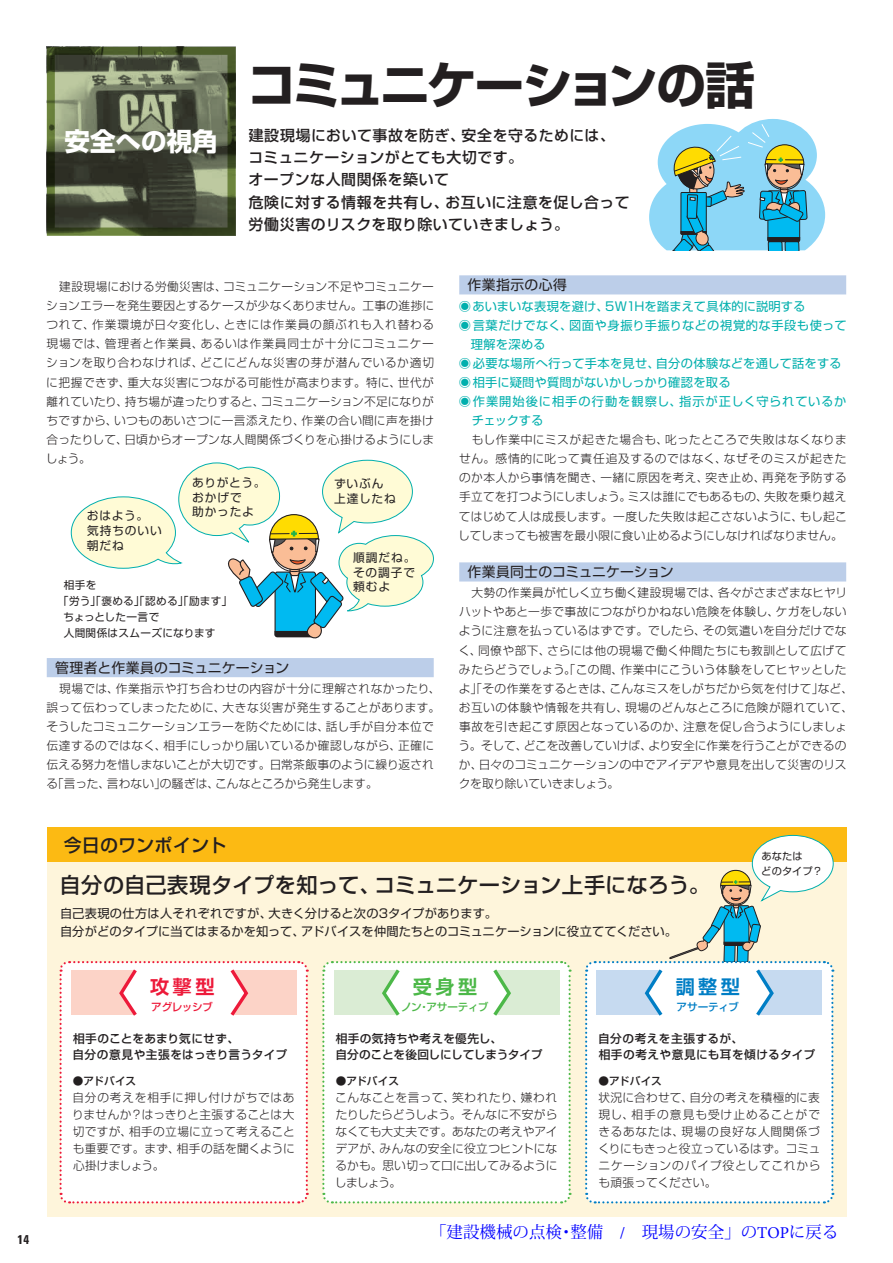
<style>
.page{position:relative;width:893px;height:1263px;background:#fff}
.page>*{position:absolute;margin:0;border:0;box-sizing:border-box;transform-origin:0 0}
.t1{font:700 49.95px "Shin Go Pro";letter-spacing:-.085em;color:#231f20}
.t2{font:700 25.5px "Shin Go Pro";color:#fff}
.t3{font:500 21.3px "Shin Go Pro";color:#231f20}
.t4{font:700 19.2px "Shin Go Pro De";color:#ed1a3a}
.t5{font:700 19.2px "Shin Go Pro De";color:#4cb848}
.t6{font:700 19.2px "Shin Go Pro De";color:#007ec5}
.t7{font:500 18px "Shin Go Pro";letter-spacing:.005em;color:#231f20}
.t8{font:16.5px "Koz Min Pr 6 N";color:#00f}
.t9{font:500 14.85px/22.4px "Shin Go Pro";letter-spacing:.035em;color:#231f20}
.t10{font:13.8px "Shin Go Pro";letter-spacing:.01em;color:#231f20}
.t11{font:13.8px "Shin Go Pro";letter-spacing:.03em;color:#231f20}
.t12{font:700 condensed 12.75px "Univers";color:#231f20}
.t13{font:12.15px "Shin Go Pro";letter-spacing:.025em;color:#00afad}
.t14{font:12.15px/18px "Shin Go Pro";letter-spacing:.005em;color:#231f20}
.t15{font:12.15px "Shin Go Pro";letter-spacing:.075em;color:#00afad}
.t16{font:300 11.7px/19.2px "Shin Go Pro";letter-spacing:.02em;color:#231f20;text-align:justify}
.t17{font:500 11.7px/15.9px "Shin Go Pro";letter-spacing:.02em;color:#231f20}
.t18{font:11.7px/14.9px "Shin Go Pro";letter-spacing:.075em;color:#231f20}
.t19{font:500 11.7px/15.9px "Shin Go Pro";color:#231f20}
.t20{font:10.65px "Shin Go Pro";letter-spacing:.025em;color:#231f20}
.t21{font:500 10.65px "Shin Go Pro";letter-spacing:.005em;color:#231f20}
.t22{font:10.65px "Shin Go Pro";letter-spacing:-.005em;color:#231f20}
.t23{font:500 10.65px "Shin Go Pro";letter-spacing:-.03em;color:#4cb848}
.t24{font:500 10.65px "Shin Go Pro";letter-spacing:-.04em;color:#ed1a3a}
.t25{font:500 10.65px "Shin Go Pro";letter-spacing:-.015em;color:#007ec5}
.t26{font:10.2px/14.9px "Shin Go Pro";letter-spacing:.015em;color:#231f20}
.s1{font-family:"Minion Pro"}
</style>
<div class="page">
<div style="left:47px;top:862px;width:799px;height:354px;background:#fef5db"></div>
<svg style="left:47px;top:47px;width:189px;height:189px;background:#5c644b"></svg>
<div style="left:47px;top:658px;width:387px;height:19px;background:#bccee9"></div>
<div style="left:459px;top:275px;width:387px;height:19px;background:#bccee9"></div>
<div style="left:459px;top:562px;width:387px;height:19px;background:#bccee9"></div>
<div style="left:47px;top:828px;width:799px;height:34px;background:#fcba13"></div>
<svg style="left:59px;top:961px;width:250px;height:243px;background:#fef7f6"></svg>
<svg style="left:322px;top:961px;width:250px;height:243px;background:#f9fcf7"></svg>
<svg style="left:585px;top:835px;width:250px;height:369px"></svg>
<svg style="left:71px;top:460px;width:363px;height:179px"></svg>
<svg style="left:649px;top:123px;width:176px;height:128px;background:#8cc6d2"></svg>
<h2 class="t2" style="left:65px;top:121px;width:155px">安全への視角</h2>
<h1 class="t1" style="left:247px;top:45px;width:509px">コミュニケーションの話</h1>
<p class="t9" style="left:248px;top:122px;width:383px">建設現場において事故を防ぎ、安全を守るためには、コミュニケーションがとても大切です。<br>オープンな人間関係を築いて<br>危険に対する情報を共有し、お互いに注意を促し合って労働災害のリスクを取り除いていきましょう。</p>
<p class="t16" style="left:46px;top:275px;width:390px">　建設現場における労働災害は、コミュニケーション不足やコミュニケーションエラーを発生要因とするケースが少なくありません。工事の進捗につれて、作業環境が日々変化し、ときには作業員の顔ぶれも入れ替わる現場では、管理者と作業員、あるいは作業員同士が十分にコミュニケーションを取り合わなければ、どこにどんな災害の芽が潜んでいるか適切に把握できず、重大な災害につながる可能性が高まります。特に、世代が離れていたり、持ち場が違ったりすると、コミュニケーション不足になりがちですから、いつものあいさつに一言添えたり、作業の合い間に声を掛け合ったりして、日頃からオープンな人間関係づくりを心掛けるようにしましょう。</p>
<p class="t18" style="left:87px;top:507px;width:76px">おはよう。気持ちのいい朝だね</p>
<p class="t18" style="left:192px;top:473px;width:75px">ありがとう。おかげで<br>助かったよ</p>
<p class="t20" style="left:64px;top:576px;width:34px">相手を</p>
<p class="t20" style="left:58px;top:592px;width:176px">「労う」「褒める」「認める」「励ます」</p>
<p class="t22" style="left:63px;top:608px;width:97px">ちょっとした一言で</p>
<p class="t20" style="left:64px;top:624px;width:153px">人間関係はスムーズになります</p>
<p class="t18" style="left:334px;top:474px;width:63px">ずいぶん上達したね</p>
<p class="t18" style="left:353px;top:548px;width:64px;text-align:justify">順調だね。その調子で頼むよ</p>
<p class="t10" style="left:55px;top:656px;width:236px">管理者と作業員のコミュニケーション</p>
<p class="t16" style="left:46px;top:677px;width:396px;text-align:left">　現場では、作業指示や打ち合わせの内容が十分に理解されなかったり、誤って伝わってしまったために、大きな災害が発生することがあります。そうしたコミュニケーションエラーを防ぐためには、話し手が自分本位で伝達するのではなく、相手にしっかり届いているか確認しながら、正確に伝える努力を惜しまないことが大切です。日常茶飯事のように繰り返される「言った、言わない」の騒ぎは、こんなところから発生します。</p>
<p class="t11" style="left:468px;top:274px;width:101px">作業指示の心得</p>
<p class="t13" style="left:459px;top:296px;width:348px">◉あいまいな表現を避け、5W1Hを踏まえて具体的に説明する</p>
<p class="t13" style="left:459px;top:315px;width:389px">◉言葉だけでなく、図面や身振り手振りなどの視覚的な手段も使って</p>
<p class="t13" style="left:471px;top:334px;width:76px">理解を深める</p>
<p class="t13" style="left:459px;top:353px;width:384px">◉必要な場所へ行って手本を見せ、自分の体験などを通して話をする</p>
<p class="t13" style="left:459px;top:372px;width:273px">◉相手に疑問や質問がないかしっかり確認を取る</p>
<p class="t15" style="left:459px;top:392px;width:389px">◉作業開始後に相手の行動を観察し、指示が正しく守られているか</p>
<p class="t13" style="left:472px;top:411px;width:73px">チェックする</p>
<p class="t16" style="left:458px;top:429px;width:390px">　もし作業中にミスが起きた場合も、叱ったところで失敗はなくなりません。感情的に叱って責任追及するのではなく、なぜそのミスが起きたのか本人から事情を聞き、一緒に原因を考え、突き止め、再発を予防する手立てを打つようにしましょう。ミスは誰にでもあるもの、失敗を乗り越えてはじめて人は成長します。一度した失敗は起こさないように、もし起こしてしまっても被害を最小限に食い止めるようにしなければなりません。</p>
<p class="t10" style="left:468px;top:561px;width:207px">作業員同士のコミュニケーション</p>
<p class="t16" style="left:458px;top:582px;width:396px;text-align:left">　大勢の作業員が忙しく立ち働く建設現場では、各々がさまざまなヒヤリハットやあと一歩で事故につながりかねない危険を体験し、ケガをしないように注意を払っているはずです。でしたら、その気遣いを自分だけでなく、同僚や部下、さらには他の現場で働く仲間たちにも教訓として広げてみたらどうでしょう。「この間、作業中にこういう体験をしてヒヤッとしたよ」「その作業をするときは、こんなミスをしがちだから気を付けて」など、お互いの体験や情報を共有し、現場のどんなところに危険が隠れていて、事故を引き起こす原因となっているのか、注意を促し合うようにしましょう。そして、どこを改善していけば、より安全に作業を行うことができるのか、日々のコミュニケーションの中でアイデアや意見を出して災害のリスクを取り除いていきましょう。</p>
<p class="t12" style="left:18px;top:1231px;width:13px">14</p>
<h3 class="t7" style="left:64px;top:830px;width:164px">今日のワンポイント</h3>
<h3 class="t3" style="left:60px;top:867px;width:652px">自分の自己表現タイプを知って、コミュニケーション上手になろう。</h3>
<p class="t14" style="left:60px;top:903px;width:619px">自己表現の仕方は人それぞれですが、大きく分けると次の3タイプがあります。<br>自分がどのタイプに当てはまるかを知って、アドバイスを仲間たちとのコミュニケーションに役立ててください。</p>
<h3 class="t4" style="left:150px;top:971px;width:66px">攻撃型</h3>
<p class="t24" style="left:151px;top:998px;width:63px">アグレッシブ</p>
<h3 class="t5" style="left:413px;top:971px;width:66px">受身型</h3>
<p class="t23" style="left:401px;top:998px;width:89px">ノン・アサーティブ</p>
<h3 class="t6" style="left:676px;top:971px;width:66px">調整型</h3>
<p class="t25" style="left:677px;top:998px;width:64px">アサーティブ</p>
<p class="t26" style="left:761px;top:847px;width:63px">あなたは<br>どのタイプ？</p>
<p class="t17" style="left:73px;top:1029px;width:216px">相手のことをあまり気にせず、<br>自分の意見や主張をはっきり言うタイプ</p>
<p class="t21" style="left:73px;top:1072px;width:65px">●アドバイス</p>
<p class="t16" style="left:72px;top:1088px;width:224px;line-height:17px">自分の考えを相手に押し付けがちではありませんか？はっきりと主張することは大切ですが、相手の立場に立って考えることも重要です。まず、相手の話を聞くように心掛けましょう。</p>
<p class="t19" style="left:335px;top:1029px;width:209px">相手の気持ちや考えを優先し、<br>自分のことを後回しにしてしまうタイプ</p>
<p class="t21" style="left:336px;top:1072px;width:65px">●アドバイス</p>
<p class="t16" style="left:335px;top:1088px;width:224px;line-height:17px">こんなことを言って、笑われたり、嫌われたりしたらどうしよう。そんなに不安がらなくても大丈夫です。あなたの考えやアイデアが、みんなの安全に役立つヒントになるかも。思い切って口に出してみるようにしましょう。</p>
<p class="t17" style="left:598px;top:1029px;width:219px">自分の考えを主張するが、<br>相手の考えや意見にも耳を傾けるタイプ</p>
<p class="t21" style="left:598px;top:1072px;width:65px">●アドバイス</p>
<p class="t16" style="left:598px;top:1088px;width:224px;line-height:17px">状況に合わせて、自分の考えを積極的に表現し、相手の意見も受け止めることができるあなたは、現場の良好な人間関係づくりにもきっと役立っているはず。コミュニケーションのパイプ役としてこれからも頑張ってください。</p>
<h3 class="t8" style="left:430px;top:1222px;width:410px">「建設機械の点検･整備　<span class="s1">/</span>　現場の安全」の<span class="s1">TOP</span>に戻る</h3>
</div>
